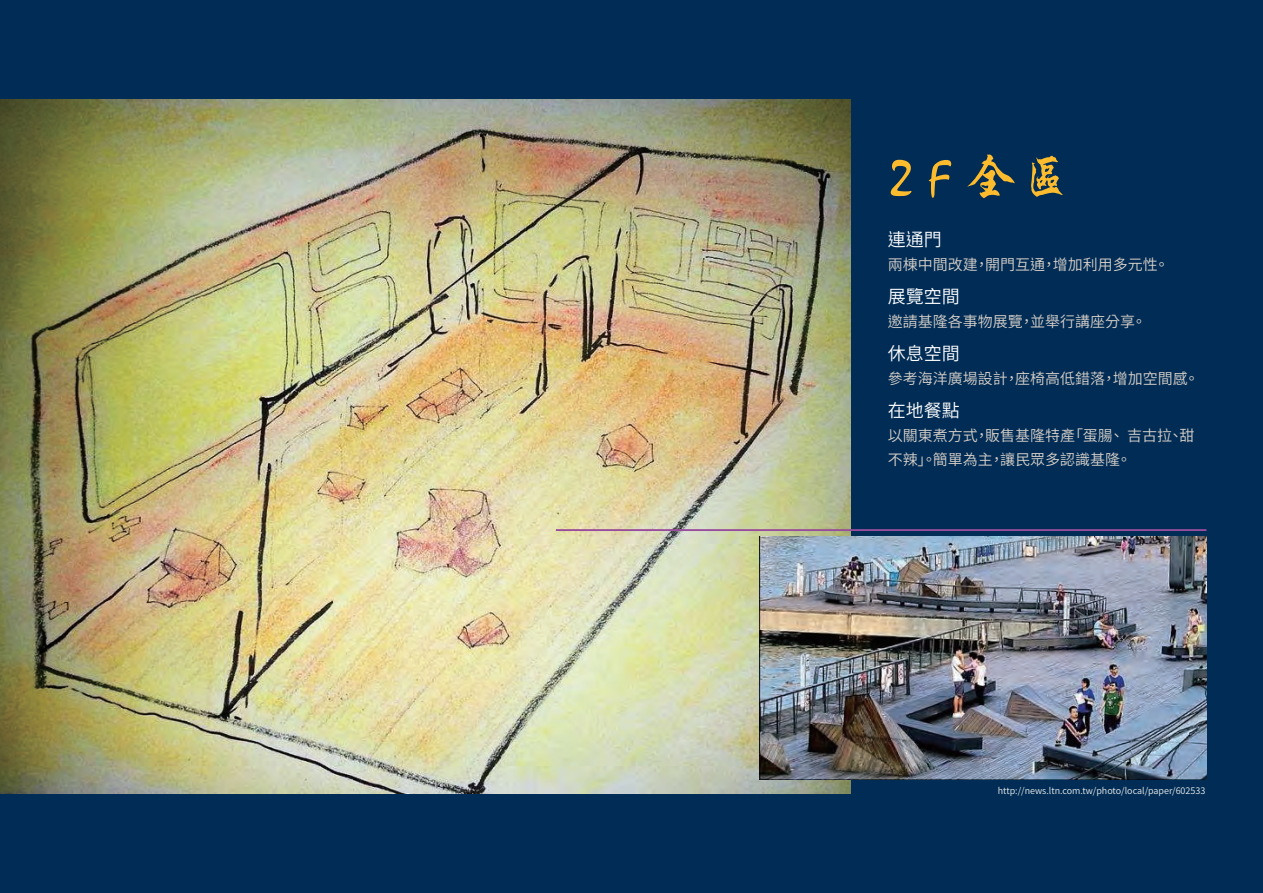
<style>
.page{position:relative;width:1263px;height:893px;background:#002c55}
.page>*{position:absolute;margin:0;border:0;box-sizing:border-box;transform-origin:0 0}
.t1{font:54px "Singkaibei EG Bold Big 5";color:#fdbb2e}
.t2{font:600 18px "Noto Sans CJ Ktc";color:#fff}
.t3{font:600 15px/24px "Noto Sans CJ Ktc";color:#d8d0c9}
.t4{font:600 9px "Noto Sans CJ Ktc";color:#f0f1f0}
</style>
<div class="page">
<img style="left:0;top:99px;width:851px;height:695px">
<img style="left:760px;top:536px;width:446px;height:243px">
<hr style="left:556px;top:529px;width:650px;height:2px;background:#9a4c9d">
<h1 class="t1" style="left:888px;top:153px;width:185px">2 F 全區</h1>
<p class="t2" style="left:888px;top:229px;width:55px">連通門</p>
<p class="t3" style="left:888px;top:253px;width:283px">兩棟中間改建，開門互通，增加利用多元性。</p>
<p class="t2" style="left:888px;top:286px;width:73px">展覽空間</p>
<p class="t3" style="left:888px;top:310px;width:260px">邀請基隆各事物展覽，並舉行講座分享。</p>
<p class="t2" style="left:888px;top:343px;width:73px">休息空間</p>
<p class="t3" style="left:888px;top:367px;width:313px">參考海洋廣場設計，座椅高低錯落，增加空間感。</p>
<p class="t2" style="left:888px;top:400px;width:73px">在地餐點</p>
<p class="t3" style="left:888px;top:424px;width:308px">以關東煮方式，販售基隆特產「蛋腸、 吉古拉、甜不辣」。簡單為主，讓民眾多認識基隆。</p>
<p class="t4" style="left:998px;top:785px;width:209px">http://news.ltn.com.tw/photo/local/paper/602533</p>
</div>
